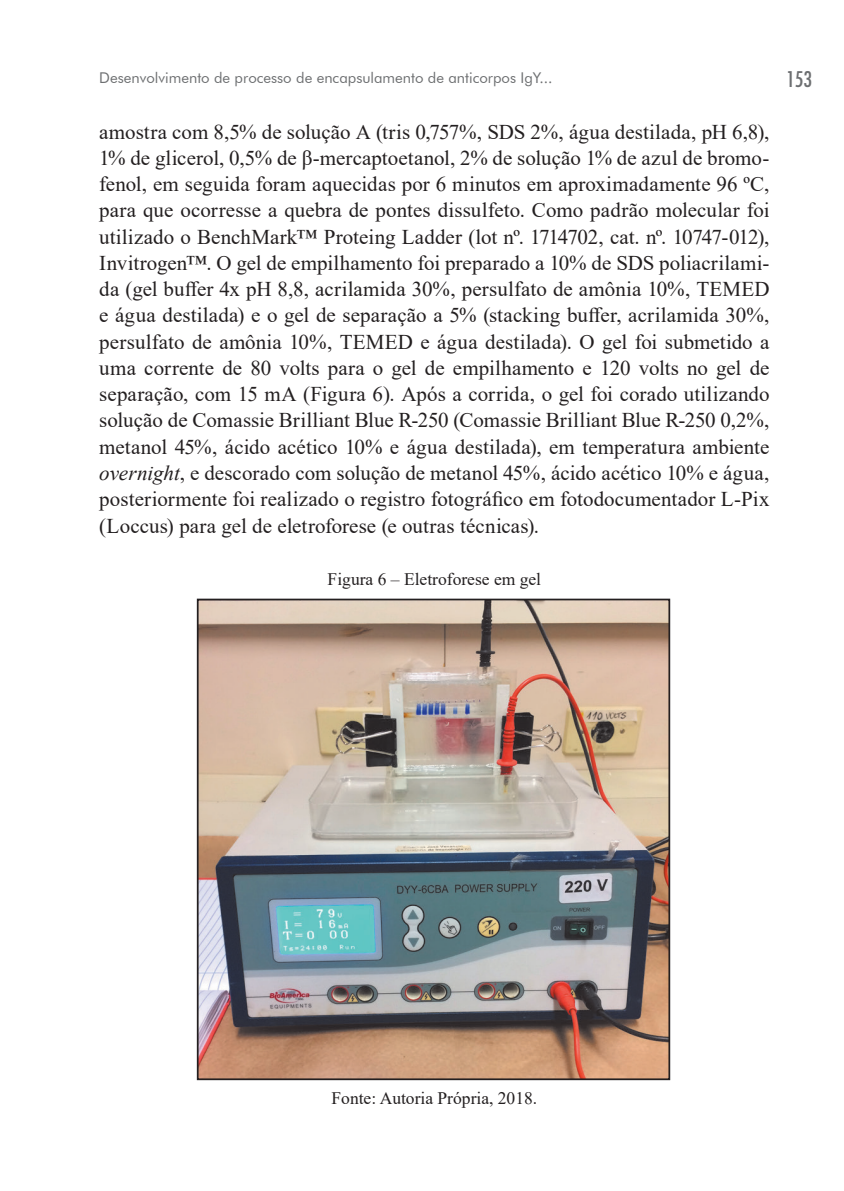
<style>
.page{position:relative;width:844px;height:1191px;background:#fff}
.page>*{position:absolute;margin:0;border:0;box-sizing:border-box;transform-origin:0 0}
.t1{font:21px/26.2px "Times New Roman";letter-spacing:.005em;color:#231f20;text-align:justify}
.t2{font:condensed 21px "Futura Std";color:#6d6f71}
.t3{font:17.5px "Times New Roman";color:#231f20}
.t4{font:14.88px "Futura BT";color:#6d6f71}
.s1{font-style:italic}
</style>
<div class="page">
<img style="left:200px;top:601px;width:467px;height:476px">
<div style="left:197px;top:598px;width:473px;height:482px;border:2px solid #231f20"></div>
<p class="t4" style="left:99px;top:69px;width:454px">Desenvolvimento de processo de encapsulamento de anticorpos IgY...</p>
<p class="t2" style="left:786px;top:66px;width:27px">153</p>
<p class="t1" style="left:99px;top:118px;width:671px">amostra com 8,5% de solução A (tris 0,757%, SDS 2%, água destilada, pH 6,8), 1% de glicerol, 0,5% de β-mercaptoetanol, 2% de solução 1% de azul de bromo&shy;fenol, em seguida foram aquecidas por 6 minutos em aproximadamente 96 ºC, para que ocorresse a quebra de pontes dissulfeto. Como padrão molecular foi utilizado o BenchMark™ Proteing Ladder (lot nº. 1714702, cat. nº. 10747-012), Invitrogen™. O gel de empilhamento foi preparado a 10% de SDS poliacrilami&shy;da (gel buffer 4x pH 8,8, acrilamida 30%, persulfato de amônia 10%, TEMED e água destilada) e o gel de separação a 5% (stacking buffer, acrilamida 30%, persulfato de amônia 10%, TEMED e água destilada). O gel foi submetido a uma corrente de 80 volts para o gel de empilhamento e 120 volts no gel de separação, com 15 mA (Figura 6). Após a corrida, o gel foi corado utilizando solução de Comassie Brilliant Blue R-250 (Comassie Brilliant Blue R-250 0,2%, metanol 45%, ácido acético 10% e água destilada), em temperatura ambiente <span class="s1">overnight</span>, e descorado com solução de metanol 45%, ácido acético 10% e água, posteriormente foi realizado o registro fotográfico em fotodocumentador L-Pix (Loccus) para gel de eletroforese (e outras técnicas).</p>
<p class="t3" style="left:327px;top:566px;width:215px">Figura 6 – Eletroforese em gel</p>
<p class="t3" style="left:331px;top:1085px;width:207px">Fonte: Autoria Própria, 2018.</p>
</div>
